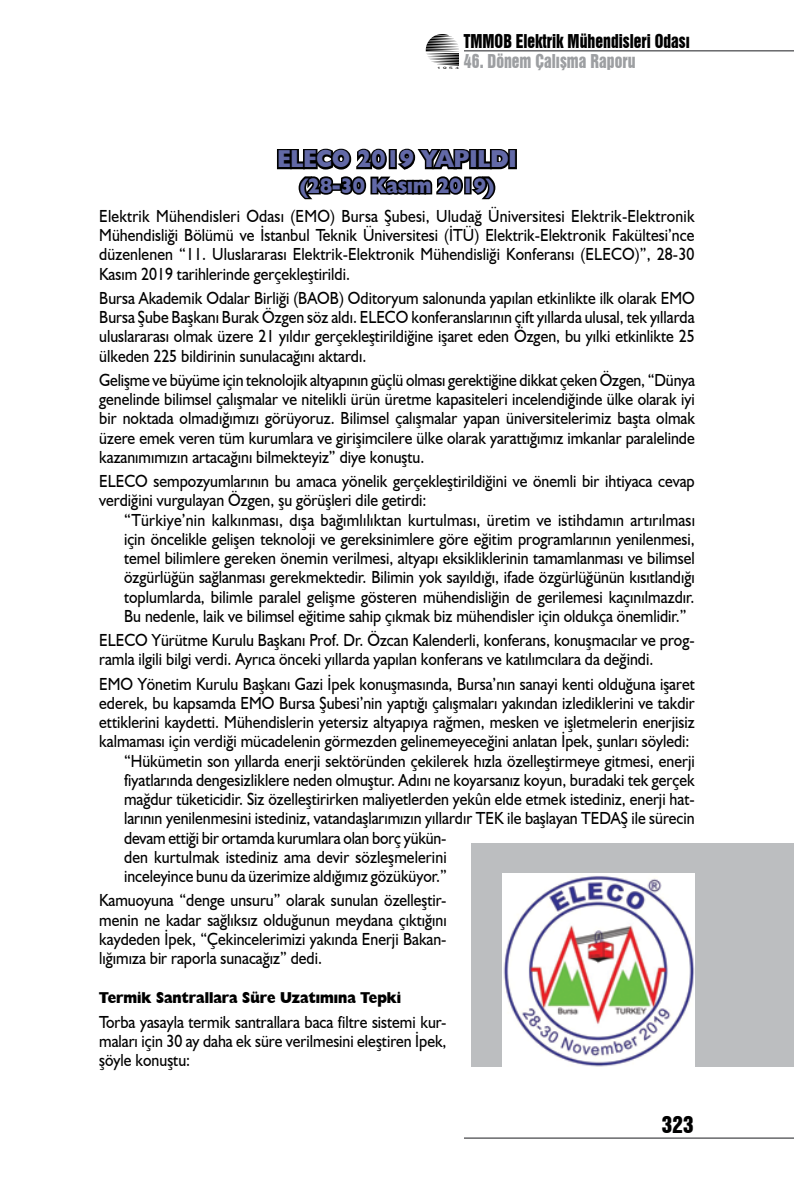
<style>
.page{position:relative;width:794px;height:1191px;background:#fff}
.page>*{position:absolute;margin:0;border:0;box-sizing:border-box;transform-origin:0 0}
.t1{font:800 24.5px "Humanist 521 BT";color:#6269a7;scale:.9 1}
.t2{font:800 21px "Humanist 521 BT";color:#6269a7;scale:.9 1}
.t3{font:21px "Swiss 921 BT Regular A";color:#000}
.t4{font:17.5px/19.2px "Humanist 521 BT";color:#000;text-align:justify;scale:.9 1}
.t5{font:17.5px "Swiss 921 BT Regular A";color:#000;scale:.9 1}
.t6{font:17.5px "Swiss 921 BT Regular A";color:#9d9fa2;scale:.9 1}
.t7{font:800 15.75px "Humanist 521 BT";color:#000;scale:.9 1}
.t8{font:3.32px "Swiss 721 BT";color:#000;scale:2 1}
</style>
<div class="page">
<hr style="left:464px;top:50px;width:330px;height:1px;background:#1b1c20">
<hr style="left:464px;top:1137px;width:330px;height:1px;background:#1b1c20">
<svg style="left:426px;top:34px;width:33px;height:32px"></svg>
<div style="left:508px;top:149px;width:9px;height:20px;border:4px solid #000"></div>
<svg style="left:277px;top:148px;width:235px;height:52px"></svg>
<div style="left:471px;top:843px;width:323px;height:224px;background:#bcbec0"></div>
<img style="left:502px;top:873px;width:192px;height:194px">
<p class="t5" style="left:464px;top:30px;width:252px">TMMOB Elektrik Mühendisleri Odası</p>
<p class="t6" style="left:464px;top:50px;width:192px">46. Dönem Çalışma Raporu</p>
<p class="t8" style="left:437px;top:66px;width:12px">1954</p>
<h1 class="t1" style="left:277px;top:144px;width:267px">ELECO 2019 YAPILDI</h1>
<p class="t2" style="left:299px;top:172px;width:218px">(28-30 Kasım 2019)</p>
<p class="t4" style="left:99px;top:206px;width:663px">Elektrik Mühendisleri Odası (EMO) Bursa Şubesi, Uludağ Üniversitesi Elektrik-Elektronik Mühendisliği Bölümü ve İstanbul Teknik Üniversitesi (İTÜ) Elektrik-Elektronik Fakültesi’nce düzenlenen “11. Uluslararası Elektrik-Elektronik Mühendisliği Konferansı (ELECO)”, 28-30<br>Kasım 2019 tarihlerinde gerçekleştirildi.</p>
<p class="t4" style="left:99px;top:288px;width:663px">Bursa Akademik Odalar Birliği (BAOB) Oditoryum salonunda yapılan etkinlikte ilk olarak EMO Bursa Şube Başkanı Burak Özgen söz aldı. ELECO konferanslarının çift yıllarda ulusal, tek yıllarda uluslararası olmak üzere 21 yıldır gerçekleştirildiğine işaret eden Özgen, bu yılki etkinlikte 25 ülkeden 225 bildirinin sunulacağını aktardı.</p>
<p class="t4" style="left:99px;top:370px;width:663px">Gelişme ve büyüme için teknolojik altyapının güçlü olması gerektiğine dikkat çeken Özgen, “Dünya genelinde bilimsel çalışmalar ve nitelikli ürün üretme kapasiteleri incelendiğinde ülke olarak iyi bir noktada olmadığımızı görüyoruz. Bilimsel çalışmalar yapan üniversitelerimiz başta olmak üzere emek veren tüm kurumlara ve girişimcilere ülke olarak yarattığımız imkanlar paralelinde kazanımımızın artacağını bilmekteyiz” diye konuştu.</p>
<p class="t4" style="left:99px;top:471px;width:663px">ELECO sempozyumlarının bu amaca yönelik gerçekleştirildiğini ve önemli bir ihtiyaca cevap verdiğini vurgulayan Özgen, şu görüşleri dile getirdi:</p>
<p class="t4" style="left:124px;top:509px;width:636px">“Türkiye’nin kalkınması, dışa bağımlılıktan kurtulması, üretim ve istihdamın artırılması için öncelikle gelişen teknoloji ve gereksinimlere göre eğitim programlarının yenilenmesi, temel bilimlere gereken önemin verilmesi, altyapı eksikliklerinin tamamlanması ve bilimsel özgürlüğün sağlanması gerekmektedir. Bilimin yok sayıldığı, ifade özgürlüğünün kısıtlandığı toplumlarda, bilimle paralel gelişme gösteren mühendisliğin de gerilemesi kaçınılmazdır.<br>Bu nedenle, laik ve bilimsel eğitime sahip çıkmak biz mühendisler için oldukça önemlidir.”</p>
<p class="t4" style="left:99px;top:630px;width:663px">ELECO Yürütme Kurulu Başkanı Prof. Dr. Özcan Kalenderli, konferans, konuşmacılar ve prog&shy;ramla ilgili bilgi verdi. Ayrıca önceki yıllarda yapılan konferans ve katılımcılara da değindi.</p>
<p class="t4" style="left:99px;top:673px;width:663px">EMO Yönetim Kurulu Başkanı Gazi İpek konuşmasında, Bursa’nın sanayi kenti olduğuna işaret</p>
<p class="t4" style="left:99px;top:693px;width:663px">ederek, bu kapsamda EMO Bursa Şubesi’nin yaptığı çalışmaları yakından izlediklerini ve takdir</p>
<p class="t4" style="left:99px;top:712px;width:663px">ettiklerini kaydetti. Mühendislerin yetersiz altyapıya rağmen, mesken ve işletmelerin enerjisiz</p>
<p class="t4" style="left:99px;top:731px;width:657px">kalmaması için verdiği mücadelenin görmezden gelinemeyeceğini anlatan İpek, şunları söyledi:</p>
<p class="t4" style="left:124px;top:750px;width:635px">“Hükümetin son yıllarda enerji sektöründen çekilerek hızla özelleştirmeye gitmesi, enerji</p>
<p class="t4" style="left:124px;top:770px;width:635px">fiyatlarında dengesizliklere neden olmuştur. Adını ne koyarsanız koyun, buradaki tek gerçek</p>
<p class="t4" style="left:124px;top:789px;width:635px">mağdur tüketicidir. Siz özelleştirirken maliyetlerden yekûn elde etmek istediniz, enerji hat-</p>
<p class="t4" style="left:124px;top:808px;width:635px">larının yenilenmesini istediniz, vatandaşlarımızın yıllardır TEK ile başlayan TEDAŞ ile sürecin</p>
<p class="t4" style="left:124px;top:827px;width:360px">devam ettiği bir ortamda kurumlara olan borç yükün-</p>
<p class="t4" style="left:124px;top:847px;width:360px">den kurtulmak istediniz ama devir sözleşmelerini</p>
<p class="t4" style="left:124px;top:866px;width:360px">inceleyince bunu da üzerimize aldığımız gözüküyor.”</p>
<p class="t4" style="left:99px;top:890px;width:387px">Kamuoyuna “denge unsuru” olarak sunulan özelleştir&shy;menin ne kadar sağlıksız olduğunun meydana çıktığını kaydeden İpek, “Çekincelerimizi yakında Enerji Bakan&shy;lığımıza bir raporla sunacağız” dedi.</p>
<p class="t7" style="left:99px;top:988px;width:337px">Termik Santrallara Süre Uzatımına Tepki</p>
<p class="t4" style="left:99px;top:1011px;width:387px">Torba yasayla termik santrallara baca filtre sistemi kur&shy;maları için 30 ay daha ek süre verilmesini eleştiren İpek, şöyle konuştu:</p>
<p class="t3" style="left:662px;top:1110px;width:33px">323</p>
</div>
